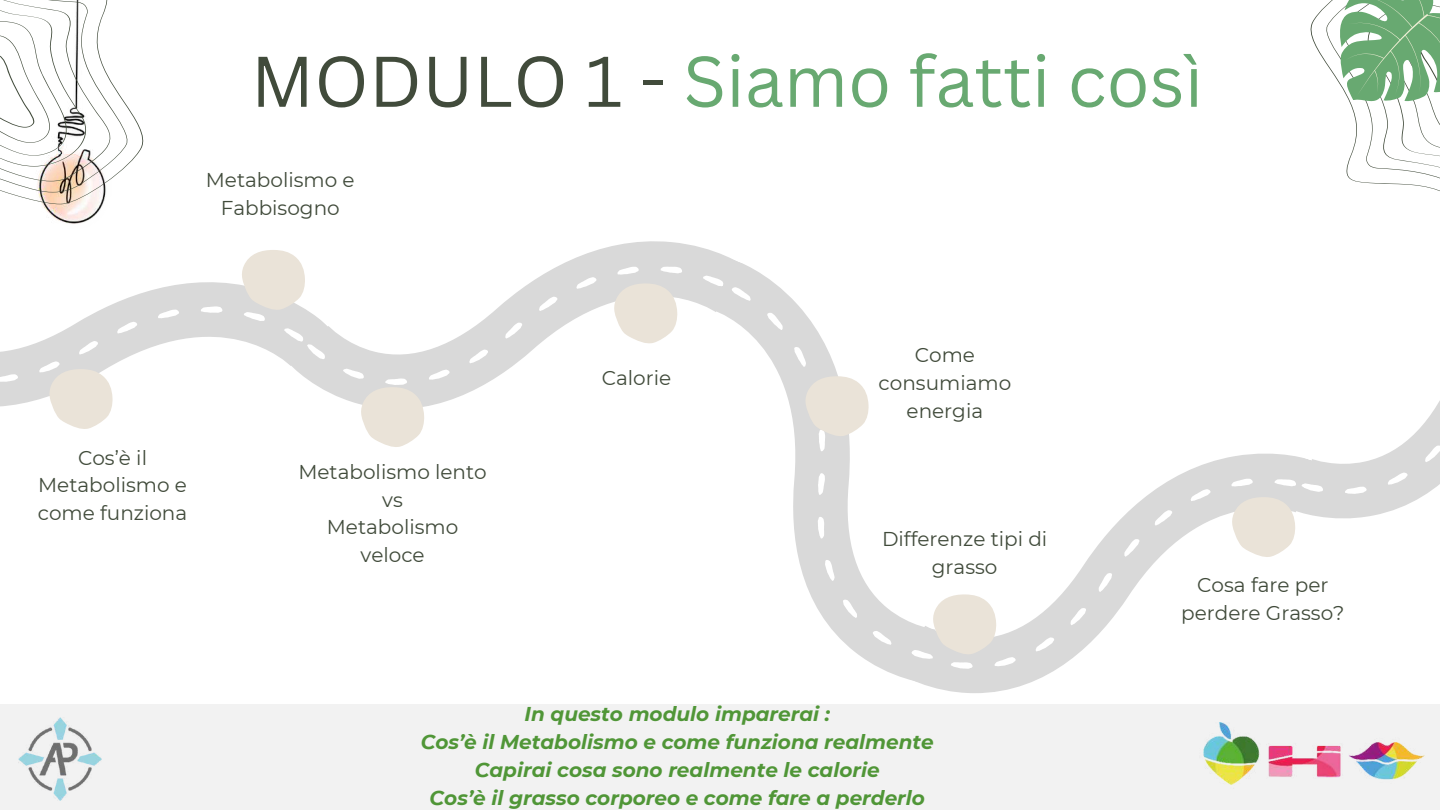
<style>
.page{position:relative;width:1440px;height:810px;background:#fff}
.page>*{position:absolute;margin:0;border:0;box-sizing:border-box;transform-origin:0 0}
.t1{font:70px "Canva Sans";color:#68a971}
.t2{font:20px/27.8px "Montserrat";color:#414b3b;text-align:center}
.t3{font:italic 700 20px/27.8px "Montserrat";color:#509637;text-align:center}
.s1{color:#414b3b}
</style>
<div class="page">
<svg style="left:0;top:282px;width:283px;height:125px"></svg>
<svg style="left:283px;top:256px;width:449px;height:121px"></svg>
<svg style="left:305px;top:241px;width:420px;height:166px"></svg>
<svg style="left:908px;top:453px;width:389px;height:252px"></svg>
<svg style="left:621px;top:259px;width:418px;height:433px"></svg>
<svg style="left:640px;top:286px;width:385px;height:376px"></svg>
<svg style="left:1291px;top:453px;width:10px;height:112px"></svg>
<div style="left:0;top:705px;width:1440px;height:105px;background:#f2f2f2"></div>
<img style="left:19px;top:717px;width:83px;height:83px">
<img style="left:1203px;top:723px;width:222px;height:62px">
<img style="left:42px;top:204px;width:61px;height:20px">
<svg style="left:1301px;top:0;width:139px;height:519px"></svg>
<svg style="left:0;top:0;width:144px;height:204px"></svg>
<svg style="left:361px;top:387px;width:63px;height:60px;background:#ebe5dc"></svg>
<svg style="left:614px;top:283px;width:63px;height:60px;background:#ebe5dc"></svg>
<svg style="left:933px;top:594px;width:63px;height:60px;background:#eae4db"></svg>
<svg style="left:1232px;top:497px;width:63px;height:60px;background:#ebe5dd"></svg>
<svg style="left:242px;top:250px;width:63px;height:60px;background:#eae5dc"></svg>
<svg style="left:49px;top:369px;width:63px;height:60px"></svg>
<svg style="left:805px;top:376px;width:63px;height:60px;background:#eae4db"></svg>
<h1 class="t1" style="left:251px;top:32px;width:954px"><span class="s1">MODULO 1 -</span> Siamo fatti così</h1>
<p class="t2" style="left:206px;top:166px;width:150px">Metabolismo e<br>Fabbisogno</p>
<p class="t2" style="left:38px;top:444px;width:151px">Cos’è il<br>Metabolismo e come funziona</p>
<p class="t2" style="left:298px;top:458px;width:190px">Metabolismo lento vs<br>Metabolismo veloce</p>
<p class="t2" style="left:602px;top:364px;width:71px">Calorie</p>
<p class="t2" style="left:879px;top:341px;width:134px">Come consumiamo energia</p>
<p class="t2" style="left:882px;top:525px;width:167px">Differenze tipi di grasso</p>
<p class="t3" style="left:421px;top:700px;width:515px">In questo modulo imparerai :<br>Cos’è il Metabolismo e come funziona realmente Capirai cosa sono realmente le calorie<br>Cos’è il grasso corporeo e come fare a perderlo</p>
<p class="t2" style="left:1181px;top:571px;width:165px">Cosa fare per perdere Grasso?</p>
</div>
